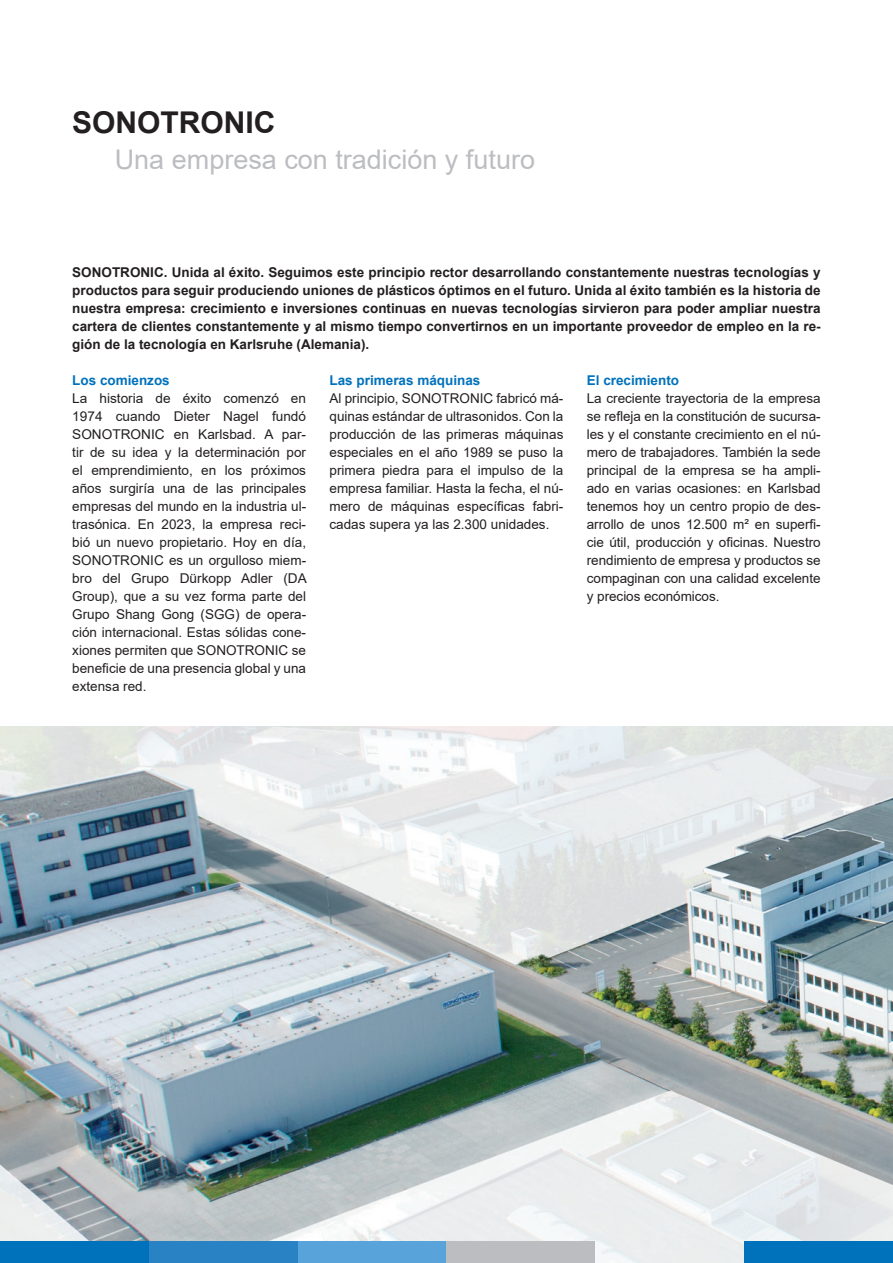
<style>
.page{position:relative;width:893px;height:1263px;background:#fff}
.page>*{position:absolute;margin:0;border:0;box-sizing:border-box;transform-origin:0 0}
.t1{font:700 30px "Arial";color:#231f20}
.t2{font:27px "Arial";color:#bcbdc0}
.t3{font:13.5px/18px "Arial";color:#231f20;text-align:justify}
.t4{font:700 13.5px/18px "Arial";color:#231f20;text-align:justify}
.t5{font:700 13.5px "Arial";color:#0072bc}
</style>
<div class="page">
<img style="left:0;top:727px;width:893px;height:536px">
<div style="left:0;top:1242px;width:149px;height:21px;background:#0072bc"></div>
<div style="left:149px;top:1242px;width:149px;height:21px;background:#2882c4"></div>
<div style="left:298px;top:1242px;width:148px;height:21px;background:#58a4da"></div>
<div style="left:446px;top:1242px;width:149px;height:21px;background:#bcbdc0"></div>
<div style="left:744px;top:1242px;width:149px;height:21px;background:#0072bc"></div>
<h1 class="t1" style="left:72px;top:101px;width:205px">SONOTRONIC</h1>
<h2 class="t2" style="left:115px;top:140px;width:422px">Una empresa con tradición y futuro</h2>
<p class="t4" style="left:72px;top:263px;width:750px">SONOTRONIC. Unida al éxito. Seguimos este principio rector desarrollando constantemente nuestras tecnologías y productos para seguir produciendo uniones de plásticos óptimos en el futuro. Unida al éxito también es la historia de nuestra empresa: crecimiento e inversiones continuas en nuevas tecnologías sirvieron para poder ampliar nuestra cartera de clientes constantemente y al mismo tiempo convertirnos en un importante proveedor de empleo en la re&shy;gión de la tecnología en Karlsruhe (Alemania).</p>
<p class="t5" style="left:72px;top:370px;width:99px">Los comienzos</p>
<p class="t3" style="left:72px;top:389px;width:236px">La historia de éxito comenzó en 1974 cuando Dieter Nagel fundó SONOTRONIC en Karlsbad. A par&shy;tir de su idea y la determinación por el emprendimiento, en los próximos años surgiría una de las principales empresas del mundo en la industria ul&shy;trasónica. En 2023, la empresa reci&shy;bió un nuevo propietario. Hoy en día, SONOTRONIC es un orgulloso miem&shy;bro del Grupo Dürkopp Adler (DA Group), que a su vez forma parte del Grupo Shang Gong (SGG) de opera&shy;ción internacional. Estas sólidas cone&shy;xiones permiten que SONOTRONIC se beneficie de una presencia global y una extensa red.</p>
<p class="t5" style="left:330px;top:370px;width:152px">Las primeras máquinas</p>
<p class="t3" style="left:330px;top:389px;width:235px">Al principio, SONOTRONIC fabricó má&shy;quinas estándar de ultrasonidos. Con la producción de las primeras máquinas especiales en el año 1989 se puso la primera piedra para el impulso de la empresa familiar. Hasta la fecha, el nú&shy;mero de máquinas específicas fabri&shy;cadas supera ya las 2.300 unidades.</p>
<p class="t5" style="left:587px;top:370px;width:94px">El crecimiento</p>
<p class="t3" style="left:587px;top:389px;width:235px">La creciente trayectoria de la empresa se refleja en la constitución de sucursa&shy;les y el constante crecimiento en el nú&shy;mero de trabajadores. También la sede principal de la empresa se ha ampli&shy;ado en varias ocasiones: en Karlsbad tenemos hoy un centro propio de des&shy;arrollo de unos 12.500 m² en superfi&shy;cie útil, producción y oficinas. Nuestro rendimiento de empresa y productos se compaginan con una calidad excelente y precios económicos.</p>
</div>
